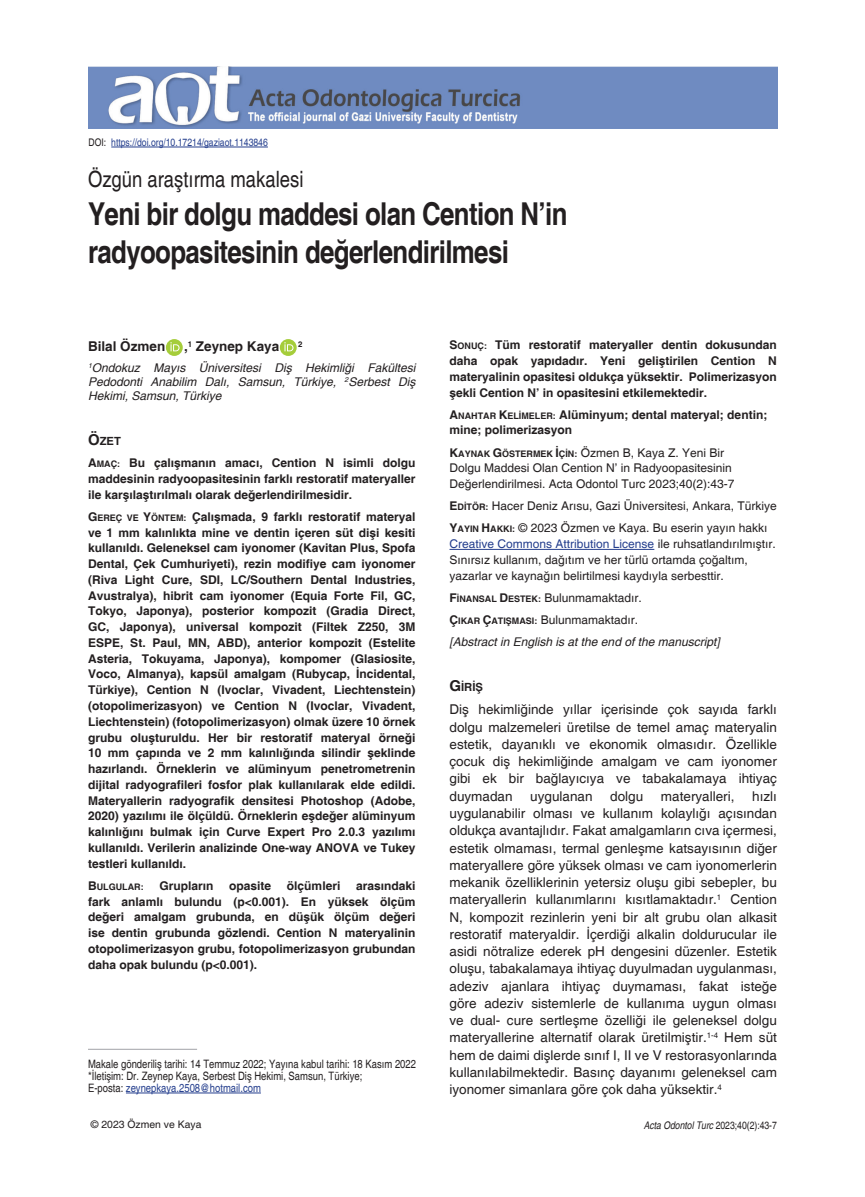
<style>
.page{position:relative;width:865px;height:1197px;background:#fff}
.page>*{position:absolute;margin:0;border:0;box-sizing:border-box;transform-origin:0 0}
.t1{font:700 condensed 31.5px/38.2px "Helvetica";letter-spacing:-.02em;color:#231f20}
.t2{font:condensed 22.5px "Helvetica";color:#231f20}
.t3{font:13.5px/17.2px "Helvetica";color:#231f20;text-align:justify}
.t4{font:700 13.5px "Helvetica";color:#231f20}
.t5{font:700 12px/15.8px "Helvetica";color:#231f20;text-align:justify}
.t6{font:12px/15.8px "Helvetica";color:#231f20}
.t7{font:italic 12px/14.2px "Helvetica";color:#231f20;text-align:justify}
.t8{font:condensed 11.55px/12px "Helvetica";color:#231f20}
.t9{font:700 11.25px "Helvetica";color:#231f20}
.t10{font:condensed 10.5px "Helvetica";color:#253f8e}
.t11{font:italic condensed 10.5px "Helvetica";color:#231f20}
.t12{font:10.35px "Helvetica";color:#231f20}
.t13{font:700 9px "Helvetica";color:#231f20}
.t14{font:700 7.8px "Helvetica";color:#231f20}
.s1{color:#231f20}
.s2{font-size:15px}
.s3{font-size:9px}
.s4{font-size:12px}
.s5{color:#253f8e}
.s6{font-weight:700}
.s7{font-weight:700;font-size:9px}
.s8{font-weight:700;font-style:normal}
.s9{font-weight:700;font-style:normal;font-size:9px}
.s10{font-style:normal}
</style>
<div class="page">
<hr style="left:88px;top:1048px;width:109px;height:1px;background:#acadb1">
<img style="left:88px;top:67px;width:689px;height:62px">
<hr style="left:449px;top:549px;width:205px;height:1px;background:#253f8e">
<hr style="left:111px;top:147px;width:157px;height:1px;background:#253f8e">
<svg style="left:166px;top:339px;width:17px;height:17px"></svg>
<svg style="left:169px;top:342px;width:11px;height:11px"></svg>
<svg style="left:280px;top:339px;width:17px;height:17px"></svg>
<svg style="left:283px;top:342px;width:11px;height:11px"></svg>
<hr style="left:126px;top:1092px;width:135px;height:1px;background:#253f8e">
<p class="t10" style="left:89px;top:136px;width:181px"><span class="s1">DOI:</span> https://doi.org/10.17214/gaziaot.1143846</p>
<h2 class="t2" style="left:88px;top:165px;width:217px">Özgün araştırma makalesi</h2>
<h1 class="t1" style="left:88px;top:195px;width:481px">Yeni bir dolgu maddesi olan Cention N’in radyoopasitesinin değerlendirilmesi</h1>
<p class="t4" style="left:88px;top:338px;width:79px">Bilal Özmen</p>
<p class="t4" style="left:184px;top:338px;width:97px">,<sup>1</sup> Zeynep Kaya</p>
<p class="t14" style="left:298px;top:339px;width:6px">2</p>
<p class="t7" style="left:88px;top:361px;width:329px"><sup>1</sup>Ondokuz Mayıs Üniversitesi Diş Hekimliği Fakültesi Pedodonti Anabilim Dalı, Samsun, Türkiye, <sup>2</sup>Serbest Diş Hekimi, Samsun, Türkiye</p>
<p class="t9" style="left:88px;top:434px;width:34px"><span class="s2">Ö</span>ZET</p>
<p class="t5" style="left:88px;top:456px;width:329px">A<span class="s3">MAÇ:</span> Bu çalışmanın amacı, Cention N isimli dolgu maddesinin radyoopasitesinin farklı restoratif materyaller ile karşılaştırılmalı olarak değerlendirilmesidir.</p>
<p class="t5" style="left:88px;top:509px;width:329px">G<span class="s3">EREÇ VE</span> Y<span class="s3">ÖNTEM:</span> Çalışmada, 9 farklı restoratif materyal ve 1 mm kalınlıkta mine ve dentin içeren süt dişi kesiti kullanıldı. Geleneksel cam iyonomer (Kavitan Plus, Spofa Dental, Çek Cumhuriyeti), rezin modifiye cam iyonomer (Riva Light Cure, SDI, LC/Southern Dental Industries, Avustralya), hibrit cam iyonomer (Equia Forte Fil, GC, Tokyo, Japonya), posterior kompozit (Gradia Direct, GC, Japonya), universal kompozit (Filtek Z250, 3M ESPE, St. Paul, MN, ABD), anterior kompozit (Estelite Asteria, Tokuyama, Japonya), kompomer (Glasiosite, Voco, Almanya), kapsül amalgam (Rubycap, İncidental, Türkiye), Cention N (Ivoclar, Vivadent, Liechtenstein) (otopolimerizasyon) ve Cention N (Ivoclar, Vivadent, Liechtenstein) (fotopolimerizasyon) olmak üzere 10 örnek grubu oluşturuldu. Her bir restoratif materyal örneği 10 mm çapında ve 2 mm kalınlığında silindir şeklinde hazırlandı. Örneklerin ve alüminyum penetrometrenin dijital radyografileri fosfor plak kullanılarak elde edildi.<br>Materyallerin radyografik densitesi Photoshop (Adobe, 2020) yazılımı ile ölçüldü. Örneklerin eşdeğer alüminyum kalınlığını bulmak için Curve Expert Pro 2.0.3 yazılımı kullanıldı. Verilerin analizinde One-way ANOVA ve Tukey testleri kullanıldı.</p>
<p class="t13" style="left:88px;top:881px;width:57px"><span class="s4">B</span>ULGULAR:</p>
<p class="t5" style="left:159px;top:878px;width:56px">Grupların</p>
<p class="t5" style="left:229px;top:878px;width:44px">opasite</p>
<p class="t5" style="left:287px;top:878px;width:55px">ölçümleri</p>
<p class="t5" style="left:88px;top:878px;width:329px;text-indent:268px">arasındaki fark anlamlı bulundu (p&lt;0.001). En yüksek ölçüm değeri amalgam grubunda, en düşük ölçüm değeri ise dentin grubunda gözlendi. Cention N materyalinin otopolimerizasyon grubu, fotopolimerizasyon grubundan daha opak bulundu (p&lt;0.001).</p>
<p class="t8" style="left:88px;top:1057px;width:329px">Makale gönderiliş tarihi: 14 Temmuz 2022; Yayına kabul tarihi: 18 Kasım 2022 *İletişim: Dr. Zeynep Kaya, Serbest Diş Hekimi, Samsun, Türkiye;<br>E-posta: <span class="s5">zeynepkaya.2508@hotmail.com</span></p>
<p class="t5" style="left:449px;top:338px;width:329px">S<span class="s3">ONUÇ:</span> Tüm restoratif materyaller dentin dokusundan daha opak yapıdadır. Yeni geliştirilen Cention N materyalinin opasitesi oldukça yüksektir. Polimerizasyon şekli Cention N’ in opasitesini etkilemektedir.</p>
<p class="t5" style="left:449px;top:407px;width:319px">A<span class="s3">NAHTAR</span> K<span class="s3">ELİMELER:</span> Alüminyum; dental materyal; dentin; mine; polimerizasyon</p>
<p class="t6" style="left:449px;top:445px;width:286px"><span class="s6">K</span><span class="s7">AYNAK</span> <span class="s6">G</span><span class="s7">ÖSTERMEK</span> <span class="s6">İ</span><span class="s7">ÇİN:</span> Özmen B, Kaya Z. Yeni Bir<br>Dolgu Maddesi Olan Cention N’ in Radyoopasitesinin<br>Değerlendirilmesi. Acta Odontol Turc 2023;40(2):43-7</p>
<p class="t6" style="left:449px;top:495px;width:329px;line-height:22.2px"><span class="s6">E</span><span class="s7">DİTÖR:</span> Hacer Deniz Arısu, Gazi Üniversitesi, Ankara, Türkiye<br><span class="s6">Y</span><span class="s7">AYIN</span> <span class="s6">H</span><span class="s7">AKKI:</span> © 2023 Özmen ve Kaya. Bu eserin yayın hakkı</p>
<p class="t6" style="left:449px;top:536px;width:328px"><span class="s5">Creative Commons Attribution License</span> ile ruhsatlandırılmıştır.<br>Sınırsız kullanım, dağıtım ve her türlü ortamda çoğaltım, yazarlar ve kaynağın belirtilmesi kaydıyla serbesttir.</p>
<p class="t7" style="left:449px;top:587px;width:272px;line-height:22.2px;text-align:left"><span class="s8">F</span><span class="s9">İNANSAL</span> <span class="s8">D</span><span class="s9">ESTEK:</span> <span class="s10">Bulunmamaktadır.<br></span><span class="s8">Ç</span><span class="s9">IKAR</span> <span class="s8">Ç</span><span class="s9">ATIŞMASI:</span> <span class="s10">Bulunmamaktadır.<br></span>[Abstract in English is at the end of the manuscript]</p>
<p class="t9" style="left:449px;top:680px;width:35px"><span class="s2">G</span>İRİŞ</p>
<p class="t3" style="left:449px;top:701px;width:329px">Diş hekimliğinde yıllar içerisinde çok sayıda farklı dolgu malzemeleri üretilse de temel amaç materyalin estetik, dayanıklı ve ekonomik olmasıdır. Özellikle çocuk diş hekimliğinde amalgam ve cam iyonomer gibi ek bir bağlayıcıya ve tabakalamaya ihtiyaç duymadan</p>
<p class="t3" style="left:449px;top:787px;width:329px;text-indent:303px">hızlı uygulanabilir olması ve kullanım kolaylığı açısından oldukça avantajlıdır. Fakat amalgamların cıva içermesi, estetik olmaması, termal genleşme katsayısının diğer materyallere göre yüksek olması ve cam iyonomerlerin mekanik özelliklerinin yetersiz oluşu gibi sebepler, bu materyallerin kullanımlarını kısıtlamaktadır.<sup>1</sup> Cention N, kompozit rezinlerin yeni bir alt grubu olan alkasit restoratif materyaldir. İçerdiği alkalin doldurucular ile asidi nötralize ederek pH dengesini düzenler. Estetik oluşu, tabakalamaya ihtiyaç duyulmadan uygulanması, adeziv ajanlara ihtiyaç duymaması, fakat isteğe göre adeziv sistemlerle de kullanıma uygun olması ve dual- cure sertleşme özelliği ile geleneksel dolgu materyallerine alternatif olarak üretilmiştir.<sup>1-4</sup> Hem süt hem de daimi dişlerde sınıf I, II ve V restorasyonlarında kullanılabilmektedir. Basınç dayanımı geleneksel cam iyonomer simanlara göre çok daha yüksektir.<sup>4</sup></p>
<p class="t3" style="left:530px;top:787px;width:64px">uygulanan</p>
<p class="t3" style="left:610px;top:787px;width:35px">dolgu</p>
<p class="t3" style="left:661px;top:787px;width:75px">materyalleri,</p>
<p class="t12" style="left:91px;top:1118px;width:112px">© 2023 Özmen ve Kaya</p>
<p class="t11" style="left:644px;top:1118px;width:135px">Acta Odontol Turc <span class="s10">2023;40(2):43-7</span></p>
</div>
